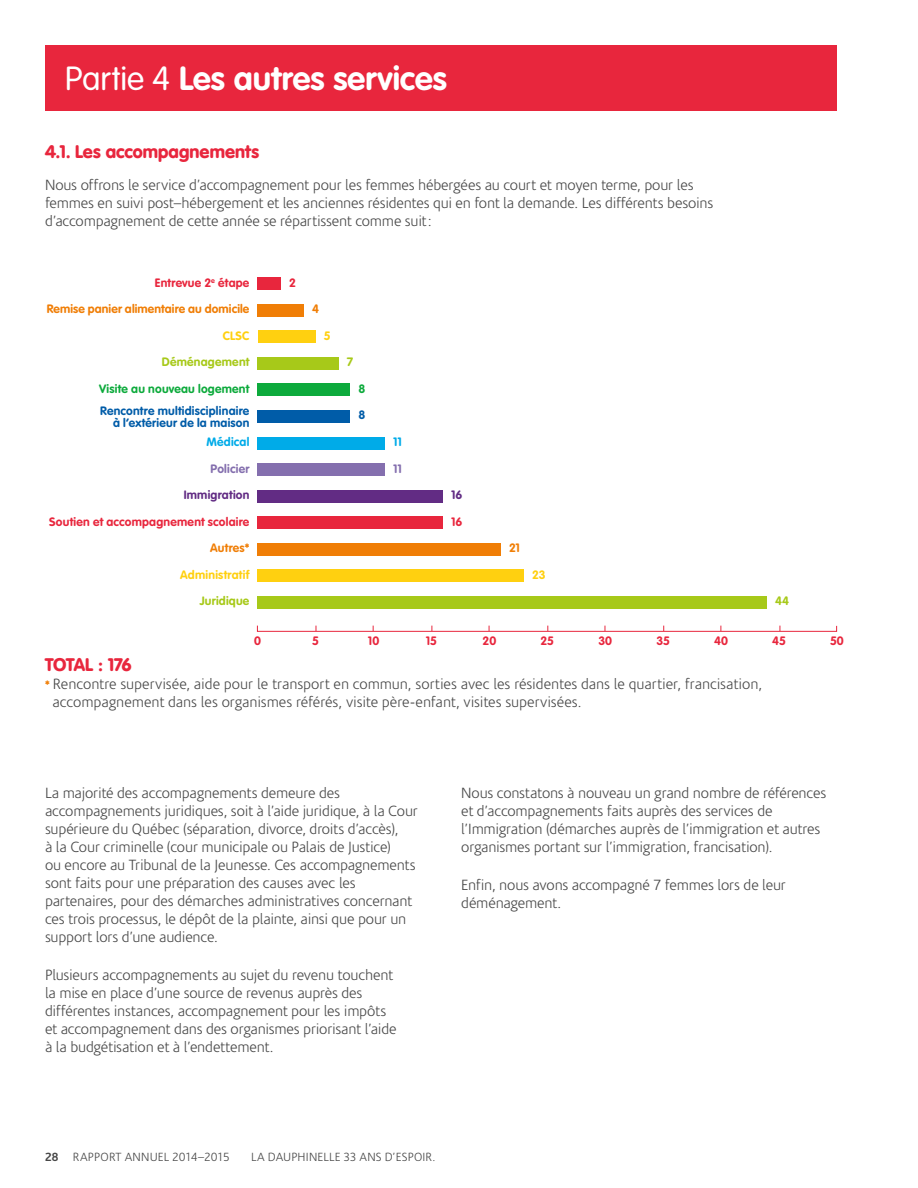
<style>
.page{position:relative;width:918px;height:1188px;background:#fff}
.page>*{position:absolute;margin:0;border:0;box-sizing:border-box;transform-origin:0 0}
.t1{font:700 33px "VAG Rounded";letter-spacing:.005em;color:#fff}
.t2{font:900 18px "VAG Rounded";letter-spacing:.005em;color:#e8263d}
.t3{font:300 15px/18px "Corisande";letter-spacing:-.01em;color:#484848}
.t4{font:700 12px "VAG Rounded";letter-spacing:.015em;color:#e8263d}
.t5{font:300 12px "Corisande";letter-spacing:-.015em;color:#484848}
.t6{font:700 12px/12px "VAG Rounded";letter-spacing:.02em;color:#005ca8;text-align:right}
.t7{font:700 12px "VAG Rounded";letter-spacing:.01em;color:#f07e06}
.t8{font:700 12px "VAG Rounded";letter-spacing:.02em;color:#a7c919}
.t9{font:700 12px "VAG Rounded";letter-spacing:.02em;color:#0daa3c}
.t10{font:700 12px "VAG Rounded";letter-spacing:.02em;color:#ffd010}
.t11{font:700 12px "VAG Rounded";letter-spacing:.02em;color:#622c84}
.t12{font:700 12px "VAG Rounded";letter-spacing:.02em;color:#846fae}
.t13{font:700 12px "VAG Rounded";letter-spacing:.015em;color:#00abe8}
.s1{font-weight:300}
.s2{font-family:"VAG Rounded";font-weight:700;font-size:12px;color:#f07e06}
.s3{font-weight:700}
</style>
<div class="page">
<div style="left:258px;top:596px;width:509px;height:13px;background:#a7c919"></div>
<div style="left:258px;top:570px;width:266px;height:12px;background:#ffd010"></div>
<div style="left:258px;top:543px;width:243px;height:12px;background:#f07e06"></div>
<div style="left:258px;top:517px;width:185px;height:12px;background:#e8263d"></div>
<div style="left:258px;top:490px;width:185px;height:12px;background:#622c84"></div>
<div style="left:258px;top:464px;width:127px;height:12px;background:#846fae"></div>
<div style="left:258px;top:437px;width:127px;height:12px;background:#00abe8"></div>
<div style="left:258px;top:410px;width:92px;height:13px;background:#005ca8"></div>
<div style="left:258px;top:384px;width:92px;height:12px;background:#0daa3c"></div>
<div style="left:258px;top:357px;width:81px;height:12px;background:#a7c919"></div>
<div style="left:258px;top:331px;width:58px;height:12px;background:#ffd010"></div>
<div style="left:258px;top:304px;width:46px;height:12px;background:#f07e06"></div>
<div style="left:258px;top:278px;width:23px;height:12px;background:#e8263d"></div>
<div style="left:257px;top:625px;width:580px;height:7px;border:1px solid #e8263d"></div>
<div style="left:45px;top:45px;width:792px;height:66px;background:#e8263d"></div>
<h1 class="t1" style="left:65px;top:59px;width:383px"><span class="s1">Partie 4</span> Les autres services</h1>
<p class="t2" style="left:45px;top:141px;width:216px">4.1. Les accompagnements</p>
<p class="t3" style="left:45px;top:176px;width:670px">Nous offrons le service d’accompagnement pour les femmes hébergées au court et moyen terme, pour les femmes en suivi post–hébergement et les anciennes résidentes qui en font la demande. Les différents besoins d’accompagnement de cette année se répartissent comme suit:</p>
<p class="t4" style="left:155px;top:275px;width:96px">Entrevue 2<sup>e</sup> étape</p>
<p class="t4" style="left:289px;top:275px;width:8px">2</p>
<p class="t7" style="left:47px;top:302px;width:204px">Remise panier alimentaire au domicile</p>
<p class="t7" style="left:312px;top:302px;width:8px">4</p>
<p class="t10" style="left:223px;top:328px;width:28px">CLSC</p>
<p class="t10" style="left:324px;top:328px;width:8px">5</p>
<p class="t8" style="left:162px;top:355px;width:89px">Déménagement</p>
<p class="t8" style="left:347px;top:355px;width:8px">7</p>
<p class="t9" style="left:99px;top:382px;width:152px">Visite au nouveau logement</p>
<p class="t9" style="left:359px;top:382px;width:8px">8</p>
<p class="t6" style="left:100px;top:405px;width:151px">Rencontre multidisciplinaire à l’extérieur de la maison</p>
<p class="t6" style="left:359px;top:410px;width:8px">8</p>
<p class="t13" style="left:207px;top:435px;width:44px">Médical</p>
<p class="t13" style="left:393px;top:435px;width:10px">11</p>
<p class="t12" style="left:211px;top:461px;width:40px">Policier</p>
<p class="t12" style="left:393px;top:461px;width:10px">11</p>
<p class="t11" style="left:184px;top:488px;width:67px">Immigration</p>
<p class="t11" style="left:451px;top:488px;width:13px">16</p>
<p class="t4" style="left:49px;top:514px;width:202px">Soutien et accompagnement scolaire</p>
<p class="t4" style="left:451px;top:514px;width:13px">16</p>
<p class="t7" style="left:210px;top:541px;width:41px">Autres*</p>
<p class="t7" style="left:509px;top:541px;width:13px">21</p>
<p class="t10" style="left:180px;top:568px;width:71px">Administratif</p>
<p class="t10" style="left:532px;top:568px;width:15px">23</p>
<p class="t8" style="left:200px;top:594px;width:51px">Juridique</p>
<p class="t8" style="left:775px;top:594px;width:15px">44</p>
<p class="t4" style="left:254px;top:633px;width:8px">0</p>
<p class="t4" style="left:312px;top:633px;width:8px">5</p>
<p class="t4" style="left:368px;top:633px;width:13px">10</p>
<p class="t4" style="left:426px;top:633px;width:13px">15</p>
<p class="t4" style="left:483px;top:633px;width:15px">20</p>
<p class="t4" style="left:541px;top:633px;width:15px">25</p>
<p class="t4" style="left:598px;top:633px;width:15px">30</p>
<p class="t4" style="left:656px;top:633px;width:15px">35</p>
<p class="t4" style="left:714px;top:633px;width:15px">40</p>
<p class="t4" style="left:772px;top:633px;width:15px">45</p>
<p class="t4" style="left:830px;top:633px;width:15px">50</p>
<p class="t2" style="left:45px;top:654px;width:88px">TOTAL : 176</p>
<p class="t3" style="left:52px;top:676px;width:711px;text-indent:-7px"><span class="s2">*</span> Rencontre supervisée, aide pour le transport en commun, sorties avec les résidentes dans le quartier, francisation, accompagnement dans les organismes référés, visite père-enfant, visites supervisées.</p>
<p class="t3" style="left:45px;top:784px;width:375px">La majorité des accompagnements demeure des accompagnements juridiques, soit à l’aide juridique, à la Cour supérieure du Québec (séparation, divorce, droits d’accès),<br>à la Cour criminelle (cour municipale ou Palais de Justice)<br>ou encore au Tribunal de la Jeunesse. Ces accompagnements sont faits pour une préparation des causes avec les partenaires, pour des démarches administratives concernant ces trois processus, le dépôt de la plainte, ainsi que pour un support lors d’une audience.</p>
<p class="t3" style="left:45px;top:966px;width:353px">Plusieurs accompagnements au sujet du revenu touchent la mise en place d’une source de revenus auprès des différentes instances, accompagnement pour les impôts et accompagnement dans des organismes priorisant l’aide à la budgétisation et à l’endettement.</p>
<p class="t3" style="left:461px;top:784px;width:367px">Nous constatons à nouveau un grand nombre de références et d’accompagnements faits auprès des services de l’Immigration (démarches auprès de l’immigration et autres organismes portant sur l’immigration, francisation).</p>
<p class="t3" style="left:461px;top:876px;width:326px">Enfin, nous avons accompagné 7 femmes lors de leur déménagement.</p>
<p class="t5" style="left:45px;top:1151px;width:89px"><span class="s3">28</span> rapport annu</p>
<p class="t5" style="left:158px;top:1151px;width:73px">el 2014–2015</p>
<p class="t5" style="left:251px;top:1151px;width:117px">La Dauphin elle 33 ans</p>
<p class="t5" style="left:385px;top:1151px;width:52px">d’espoi r.</p>
</div>
